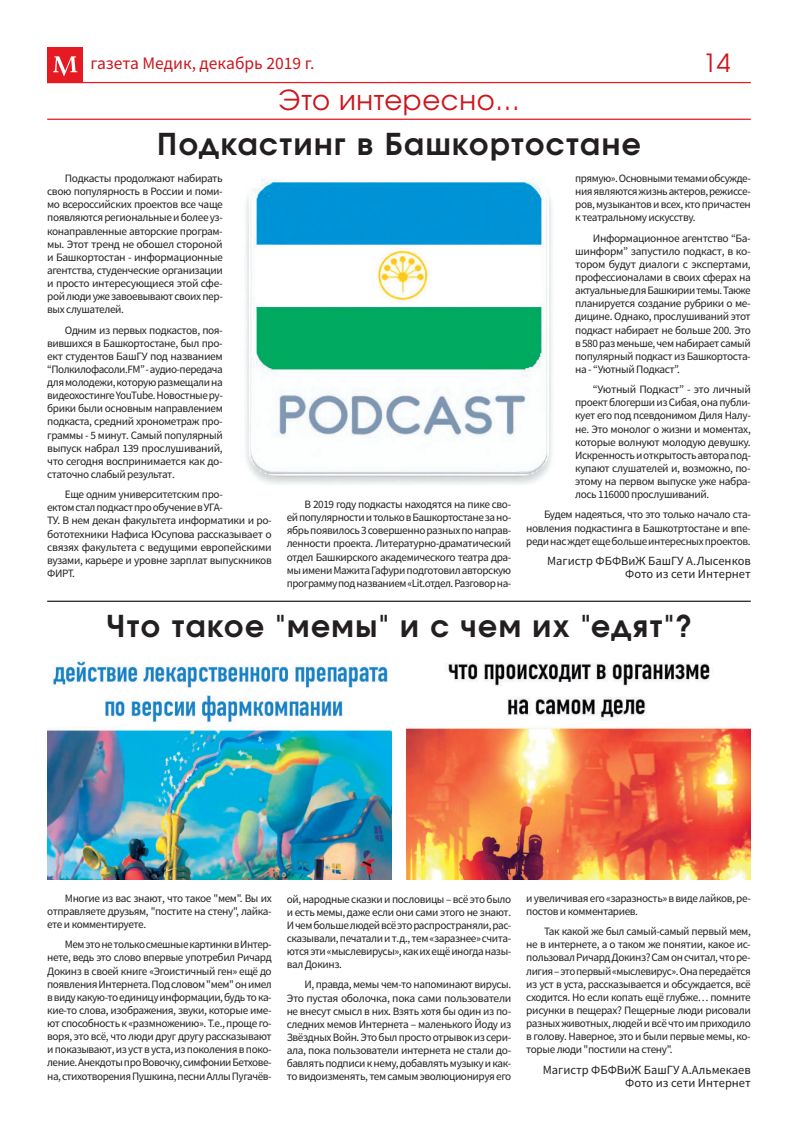
<style>
.page{position:relative;width:798px;height:1134px;background:#fff}
.page>*{position:absolute;margin:0;border:0;box-sizing:border-box;transform-origin:0 0}
.t1{font:700 30px "Evolventa";letter-spacing:.05em;color:#231f20}
.t2{font:27.5px "Evolventa";letter-spacing:.025em;color:#cd151d}
.t3{font:25px "Evolventa";color:#cd151d}
.t4{font:17.5px "Source Sans Pro";color:#cd151d}
.t5{font:12.5px/13.1px "Source Sans Pro";color:#231f20;text-align:right}
.t6{font:11.25px/13.1px "Source Sans Pro";letter-spacing:-.035em;color:#231f20;text-align:justify}
</style>
<div class="page">
<div style="left:47px;top:47px;width:36px;height:36px;background:#e51a23"></div>
<svg style="left:53px;top:56px;width:24px;height:21px"></svg>
<hr style="left:47px;top:82px;width:703px;height:1px;background:#e51a23">
<hr style="left:47px;top:119px;width:703px;height:1px;background:#e51a23">
<hr style="left:47px;top:601px;width:703px;height:1px;background:#231f20">
<img style="left:245px;top:179px;width:308px;height:305px">
<img style="left:47px;top:659px;width:345px;height:220px">
<img style="left:406px;top:663px;width:344px;height:216px">
<h3 class="t4" style="left:90px;top:52px;width:225px">газета Медик, декабрь 2019 г.</h3>
<h3 class="t3" style="left:702px;top:48px;width:29px">14</h3>
<h2 class="t2" style="left:278px;top:83px;width:243px">Это интересно...</h2>
<h1 class="t1" style="left:157px;top:125px;width:485px">Подкастинг в Башкортостане</h1>
<p class="t6" style="left:47px;top:172px;width:177px;text-indent:18px">Подкасты продолжают набирать свою популярность в России и поми&shy;мо всероссийских проектов все чаще появляются региональные и более уз&shy;конаправленные авторские програм&shy;мы. Этот тренд не обошел стороной и Башкортостан - информационные агентства, студенческие организации и просто интересующиеся этой сфе&shy;рой люди уже завоевывают своих пер&shy;вых слушателей.</p>
<p class="t6" style="left:47px;top:323px;width:177px;text-indent:18px">Одним из первых подкастов, поя&shy;вившихся в Башкортостане, был про&shy;ект студентов БашГУ под названием “Полкилофасоли.FM” - аудио-передача для молодежи, которую размещали на видеохостинге YouTube. Новостные ру&shy;брики были основным направлением подкаста, средний хронометраж про&shy;граммы - 5 минут. Самый популярный выпуск набрал 139 прослушиваний, что сегодня воспринимается как до&shy;статочно слабый результат.</p>
<p class="t6" style="left:47px;top:488px;width:226px;text-align:left;text-indent:18px">Еще одним университетским про-<br>ектом стал подкаст про обучение в УГА-<br>ТУ. В нем декан факультета информатики и ро&shy;бототехники Нафиса Юсупова рассказывает о связях факультета с ведущими европейскими вузами, карьере и уровне зарплат выпускников ФИРТ.</p>
<p class="t6" style="left:286px;top:498px;width:226px;text-indent:18px">В 2019 году подкасты находятся на пике сво&shy;ей популярности и только в Башкортостане за но&shy;ябрь появилось 3 совершенно разных по направ&shy;ленности проекта. Литературно-драматический отдел Башкирского академического театра дра&shy;мы имени Мажита Гафури подготовил авторскую программу под названием «Lit.отдел. Разговор на-</p>
<p class="t6" style="left:575px;top:172px;width:177px">прямую». Основными темами обсужде&shy;ния являются жизнь актеров, режиссе&shy;ров, музыкантов и всех, кто причастен к театральному искусству.</p>
<p class="t6" style="left:575px;top:231px;width:177px;text-indent:18px">Информационное агентство “Ба&shy;шинформ” запустило подкаст, в ко&shy;тором будут диалоги с экспертами, профессионалами в своих сферах на актуальные для Башкирии темы. Также планируется создание рубрики о ме&shy;дицине. Однако, прослушиваний этот подкаст набирает не больше 200. Это в 580 раз меньше, чем набирает самый популярный подкаст из Башкортоста&shy;на - “Уютный Подкаст”.</p>
<p class="t6" style="left:575px;top:383px;width:177px;text-indent:18px">“Уютный Подкаст” - это личный проект блогерши из Сибая, она публи&shy;кует его под псевдонимом Диля Налу&shy;не. Это монолог о жизни и моментах, которые волнуют молодую девушку.<br>Искренность и открытость автора под&shy;купают слушателей и, возможно, по&shy;этому на первом выпуске уже набра&shy;лось 116000 прослушиваний.</p>
<p class="t6" style="left:526px;top:508px;width:226px;text-indent:18px">Будем надеяться, что это только начало ста&shy;новления подкастинга в Башкотртостане и впе&shy;реди нас ждет еще больше интересных проектов.</p>
<p class="t5" style="left:547px;top:554px;width:205px">Магистр ФБФВиЖ БашГУ А.Лысенков<br>Фото из сети Интернет</p>
<h1 class="t1" style="left:107px;top:607px;width:586px">Что такое "мемы" и с чем их "едят"?</h1>
<p class="t6" style="left:47px;top:891px;width:226px;text-indent:18px">Многие из вас знают, что такое "мем". Вы их отправляете друзьям, "постите на стену", лайка&shy;ете и комментируете.</p>
<p class="t6" style="left:47px;top:938px;width:226px;text-indent:18px">Мем это не только смешные картинки в Интер&shy;нете, ведь это слово впервые употребил Ричард Докинз в своей книге «Эгоистичный ген» ещё до появления Интернета. Под словом "мем" он имел в виду какую-то единицу информации, будь то ка&shy;кие-то слова, изображения, звуки, которые име&shy;ют способность к «размножению». Т.е., проще го&shy;воря, это всё, что люди друг другу рассказывают и показывают, из уст в уста, из поколения в поко&shy;ление. Анекдоты про Вовочку, симфонии Бетхове&shy;на, стихотворения Пушкина, песни Аллы Пугачёв-</p>
<p class="t6" style="left:286px;top:892px;width:226px">ой, народные сказки и пословицы – всё это было и есть мемы, даже если они сами этого не знают.<br>И чем больше людей всё это распространяли, рас&shy;сказывали, печатали и т.д., тем «заразнее» счита&shy;ются эти «мыслевирусы», как их ещё иногда назы&shy;вал Докинз.</p>
<p class="t6" style="left:286px;top:978px;width:226px;text-indent:18px">И, правда, мемы чем-то напоминают вирусы.<br>Это пустая оболочка, пока сами пользователи не внесут смысл в них. Взять хотя бы один из по&shy;следних мемов Интернета – маленького Йоду из Звёздных Войн. Это был просто отрывок из сери&shy;ала, пока пользователи интернета не стали до&shy;бавлять подписи к нему, добавлять музыку и как&shy;то видоизменять, тем самым эволюционируя его</p>
<p class="t6" style="left:526px;top:891px;width:226px">и увеличивая его «заразность» в виде лайков, ре&shy;постов и комментариев.</p>
<p class="t6" style="left:526px;top:925px;width:226px;text-indent:18px">Так какой же был самый-самый первый мем, не в интернете, а о таком же понятии, какое ис&shy;пользовал Ричард Докинз? Сам он считал, что ре&shy;лигия – это первый «мыслевирус». Она передаётся из уст в уста, рассказывается и обсуждается, всё сходится. Но если копать ещё глубже… помните рисунки в пещерах? Пещерные люди рисовали разных животных, людей и всё что им приходило в голову. Наверное, это и были первые мемы, ко&shy;торые люди "постили на стену".</p>
<p class="t5" style="left:542px;top:1063px;width:209px">Магистр ФБФВиЖ БашГУ А.Альмекаев<br>Фото из сети Интернет</p>
</div>
